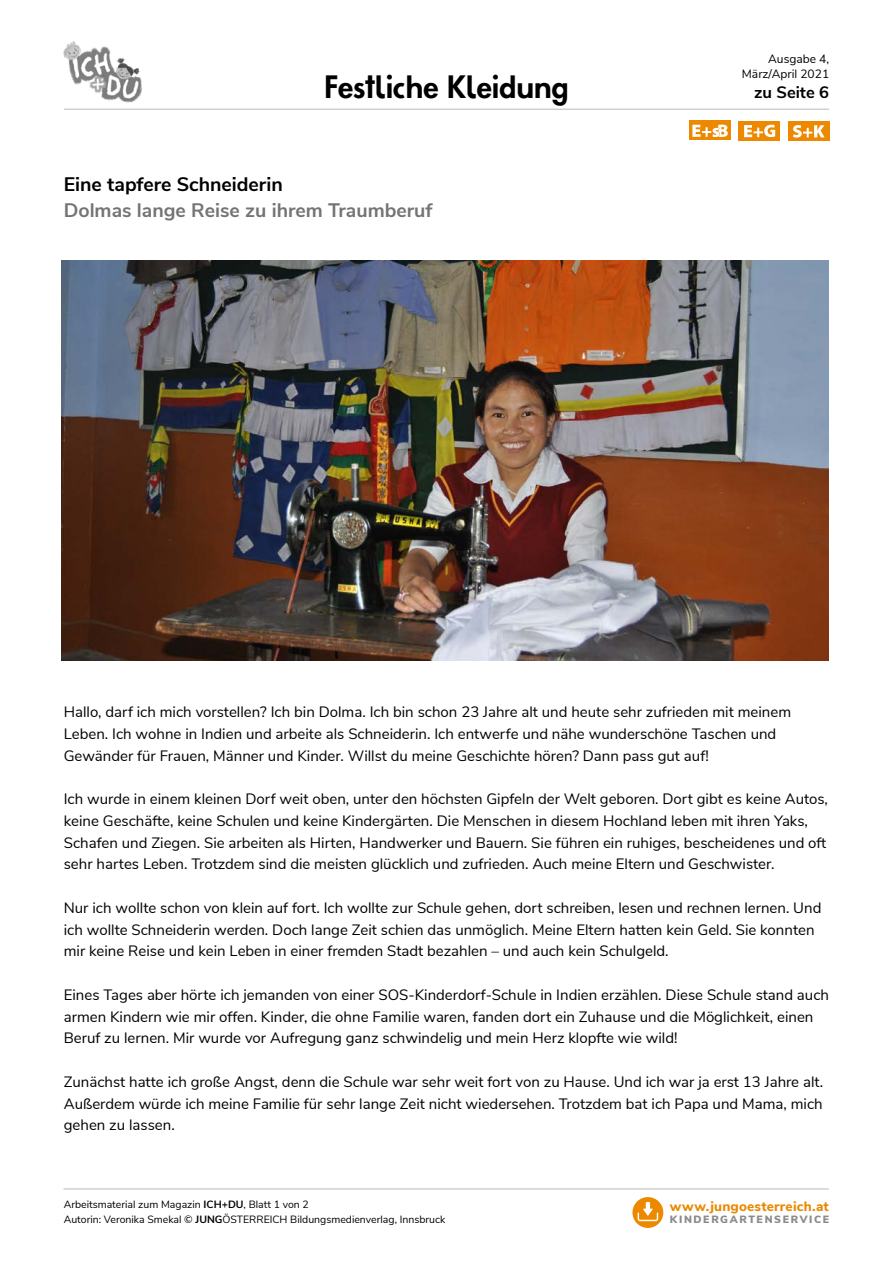
<style>
.page{position:relative;width:893px;height:1263px;background:#fff}
.page>*{position:absolute;margin:0;border:0;box-sizing:border-box;transform-origin:0 0}
.t1{font:700 30px "Fibelschrift";color:#000}
.t2{font:700 19.5px "Nunito Sans";color:#757474}
.t3{font:700 19.5px "Nunito Sans";color:#000}
.t4{font:700 16.5px "Nunito Sans";color:#000}
.t5{font:15px/21.8px "Nunito Sans";color:#000}
.t6{font:800 13.5px "Nunito Sans";letter-spacing:.015em;color:#e98900}
.t7{font:12px/15.8px "Nunito Sans";color:#000;text-align:right}
.t8{font:10.5px/15px "Nunito Sans";color:#000}
.t9{font:900 10.5px "Nunito Sans";letter-spacing:.155em;color:#8b8b8b}
.s1{font-weight:700}
</style>
<div class="page">
<svg style="left:632px;top:1197px;width:31px;height:31px"></svg>
<svg style="left:638px;top:1202px;width:20px;height:19px"></svg>
<img style="left:63px;top:41px;width:79px;height:62px">
<hr style="left:64px;top:109px;width:765px;height:1px;background:#bababa">
<div style="left:788px;top:121px;width:41px;height:19px;background:#ed8900"></div>
<svg style="left:793px;top:125px;width:32px;height:13px"></svg>
<div style="left:689px;top:120px;width:41px;height:20px;background:#ed8900"></div>
<svg style="left:692px;top:125px;width:36px;height:12px"></svg>
<div style="left:739px;top:121px;width:41px;height:19px;background:#ed8900"></div>
<svg style="left:744px;top:125px;width:31px;height:12px"></svg>
<hr style="left:64px;top:1188px;width:764px;height:1px;background:#bababa">
<img style="left:61px;top:260px;width:768px;height:400px">
<h1 class="t1" style="left:324px;top:67px;width:246px">Festliche Kleidung</h1>
<h2 class="t3" style="left:64px;top:169px;width:221px">Eine tapfere Schneiderin</h2>
<h2 class="t2" style="left:64px;top:196px;width:370px">Dolmas lange Reise zu ihrem Traumberuf</h2>
<p class="t7" style="left:742px;top:50px;width:89px">Ausgabe 4,<br>März/April 2021</p>
<p class="t4" style="left:754px;top:80px;width:77px">zu Seite 6</p>
<p class="t5" style="left:64px;top:700px;width:729px">Hallo, darf ich mich vorstellen? Ich bin Dolma. Ich bin schon 23 Jahre alt und heute sehr zufrieden mit meinem<br>Leben. Ich wohne in Indien und arbeite als Schneiderin. Ich entwerfe und nähe wunderschöne Taschen und<br>Gewänder für Frauen, Männer und Kinder. Willst du meine Geschichte hören? Dann pass gut auf!</p>
<p class="t5" style="left:64px;top:787px;width:766px">Ich wurde in einem kleinen Dorf weit oben, unter den höchsten Gipfeln der Welt geboren. Dort gibt es keine Autos, keine Geschäfte, keine Schulen und keine Kindergärten. Die Menschen in diesem Hochland leben mit ihren Yaks, Schafen und Ziegen. Sie arbeiten als Hirten, Handwerker und Bauern. Sie führen ein ruhiges, bescheidenes und oft sehr hartes Leben. Trotzdem sind die meisten glücklich und zufrieden. Auch meine Eltern und Geschwister.</p>
<p class="t5" style="left:64px;top:896px;width:759px">Nur ich wollte schon von klein auf fort. Ich wollte zur Schule gehen, dort schreiben, lesen und rechnen lernen. Und ich wollte Schneiderin werden. Doch lange Zeit schien das unmöglich. Meine Eltern hatten kein Geld. Sie konnten mir keine Reise und kein Leben in einer fremden Stadt bezahlen – und auch kein Schulgeld.</p>
<p class="t5" style="left:64px;top:983px;width:767px">Eines Tages aber hörte ich jemanden von einer SOS-Kinderdorf-Schule in Indien erzählen. Diese Schule stand auch armen Kindern wie mir offen. Kinder, die ohne Familie waren, fanden dort ein Zuhause und die Möglichkeit, einen<br>Beruf zu lernen. Mir wurde vor Aufregung ganz schwindelig und mein Herz klopfte wie wild!</p>
<p class="t5" style="left:64px;top:1070px;width:761px;text-align:justify">Zunächst hatte ich große Angst, denn die Schule war sehr weit fort von zu Hause. Und ich war ja erst 13 Jahre alt.<br>Außerdem würde ich meine Familie für sehr lange Zeit nicht wiedersehen. Trotzdem bat ich Papa und Mama, mich gehen zu lassen.</p>
<p class="t8" style="left:64px;top:1196px;width:383px">Arbeitsmaterial zum Magazin <span class="s1">ICH+DU</span>, Blatt 1 von 2<br>Autorin: Veronika Smekal © <span class="s1">JUNG</span>ÖSTERREICH Bildungsmedienverlag, Innsbruck</p>
<p class="t6" style="left:670px;top:1196px;width:160px">www.jungoesterreich.at</p>
<p class="t9" style="left:670px;top:1211px;width:161px">KINDERGARTENSERVICE</p>
</div>
